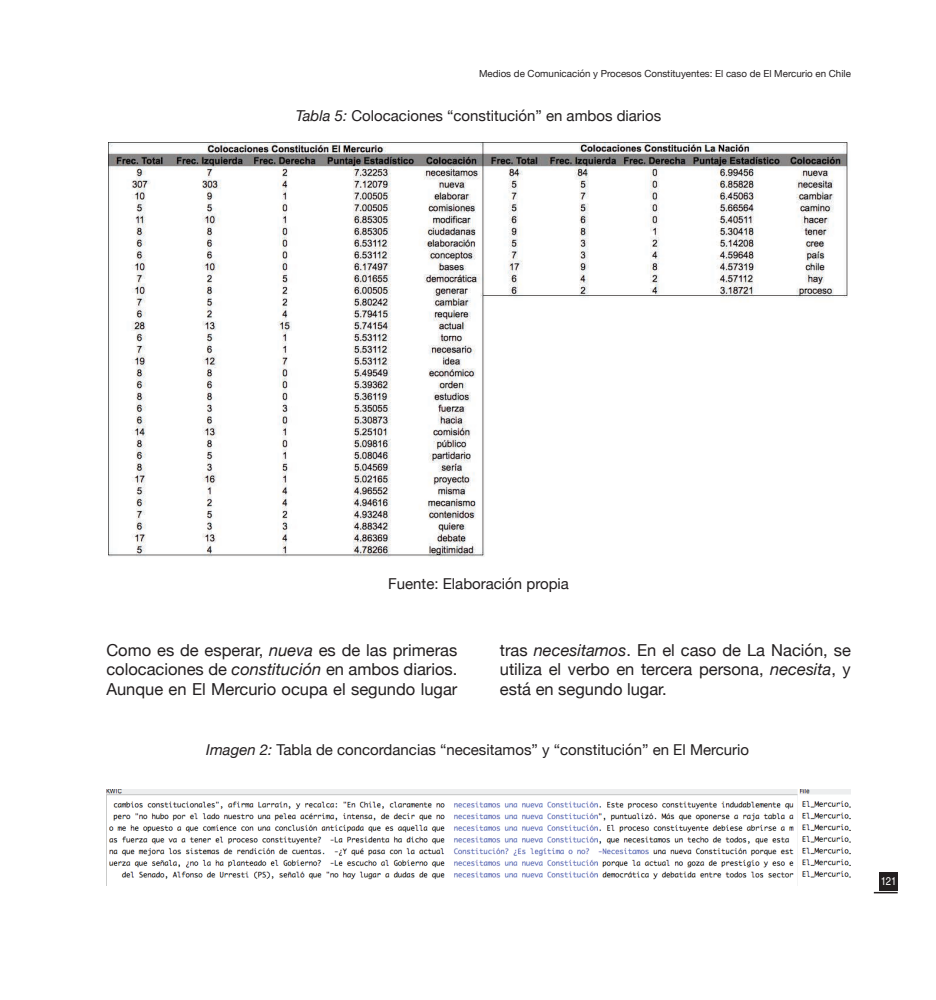
<style>
.page{position:relative;width:936px;height:1000px;background:#fff}
.page>*{position:absolute;margin:0;border:0;box-sizing:border-box;transform-origin:0 0}
.t1{font:16.5px/19.5px "Helvetica Neue";color:#231f20;text-align:justify}
.t2{font:15px "Helvetica Neue";color:#231f20}
.t3{font:11.25px "Helvetica LT Std";color:#fff;scale:.85 1}
.t4{font:9.75px "Helvetica Neue";color:#231f20}
.s1{font-style:italic}
</style>
<div class="page">
<div style="left:879px;top:872px;width:18px;height:18px;background:#231f20"></div>
<hr style="left:873px;top:891px;width:24px;height:2px;background:#231f20">
<img style="left:106px;top:789px;width:744px;height:95px">
<img style="left:108px;top:142px;width:740px;height:415px">
<p class="t4" style="left:479px;top:66px;width:373px">Medios de Comunicación y Procesos Constituyentes: El caso de El Mercurio en Chile</p>
<p class="t2" style="left:296px;top:104px;width:367px"><span class="s1">Tabla 5:</span> Colocaciones “constitución” en ambos diarios</p>
<p class="t2" style="left:388px;top:572px;width:182px">Fuente: Elaboración propia</p>
<p class="t1" style="left:106px;top:640px;width:352px">Como es de esperar, <span class="s1">nueva</span> es de las primeras colocaciones de <span class="s1">constitución</span> en ambos diarios.<br>Aunque en El Mercurio ocupa el segundo lugar</p>
<p class="t1" style="left:500px;top:640px;width:352px">tras <span class="s1">necesitamos</span>. En el caso de La Nación, se utiliza el verbo en tercera persona, <span class="s1">necesita</span>, y está en segundo lugar.</p>
<p class="t2" style="left:206px;top:739px;width:544px"><span class="s1">Imagen 2:</span> Tabla de concordancias “necesitamos” y “constitución” en El Mercurio</p>
<p class="t3" style="left:880px;top:874px;width:20px">121</p>
</div>
